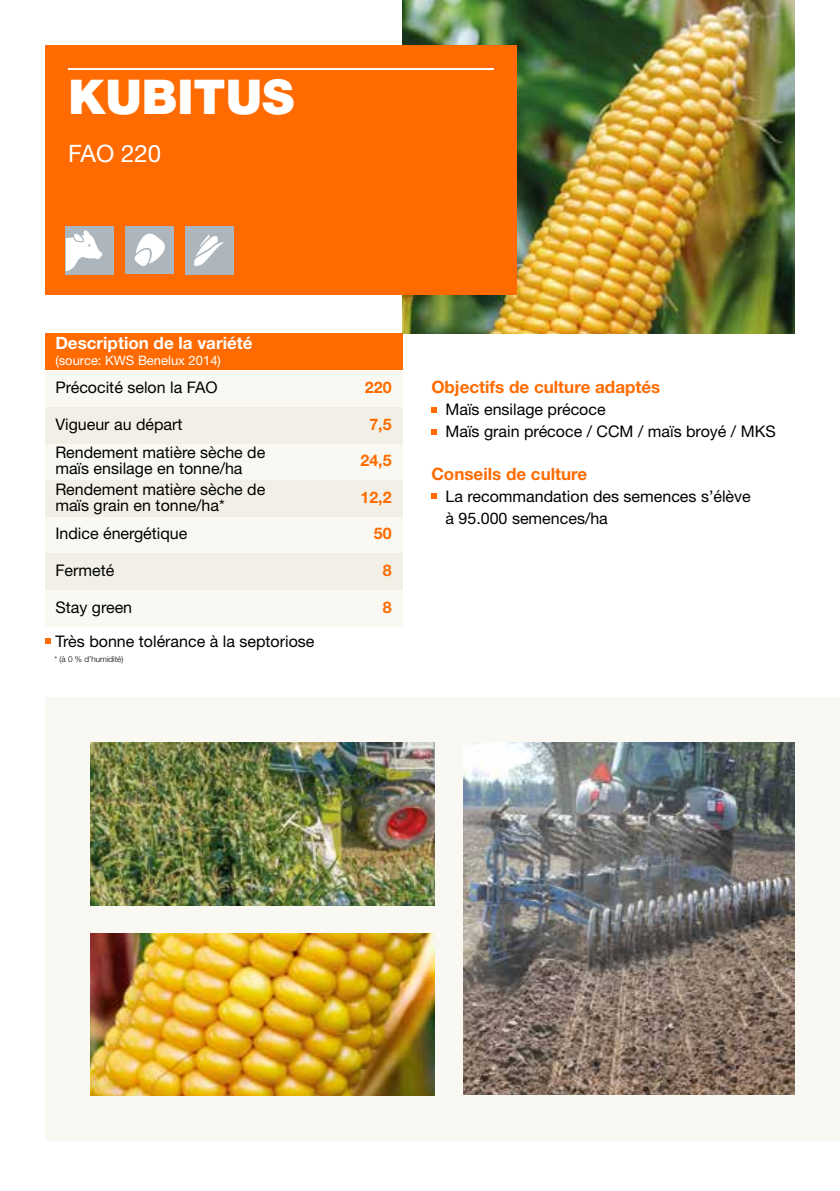
<style>
.page{position:relative;width:840px;height:1191px;background:#fff}
.page>*{position:absolute;margin:0;border:0;box-sizing:border-box;transform-origin:0 0}
.t1{font:900 48px "Helvetica Neue LT Std";color:#fff}
.t2{font:24px "Helvetica Neue LT Std";color:#fff}
.t3{font:700 17px "Helvetica Neue LT Std";color:#ff6b00}
.t4{font:700 17px "Helvetica Neue LT Std";color:#fff}
.t5{font:16px/22px "Helvetica Neue LT Std";color:#000}
.t6{font:700 16px "Helvetica Neue LT Std";color:#ff6b00}
.t7{font:13px "Helvetica Neue LT Std";color:#fff}
.t8{font:300 8.2px "Helvetica Neue LT Std";color:#000}
</style>
<div class="page">
<img style="left:403px;top:0;width:391px;height:333px">
<div style="left:45px;top:45px;width:471px;height:250px;background:#ff6b00"></div>
<hr style="left:68px;top:68px;width:425px;height:2px;background:#fff">
<div style="left:66px;top:226px;width:48px;height:48px;background:#adb6bc"></div>
<svg style="left:66px;top:230px;width:37px;height:41px"></svg>
<div style="left:125px;top:226px;width:48px;height:48px;background:#adb6bc"></div>
<svg style="left:134px;top:233px;width:31px;height:33px"></svg>
<div style="left:185px;top:226px;width:48px;height:48px;background:#adb6bc"></div>
<svg style="left:194px;top:234px;width:31px;height:32px"></svg>
<div style="left:45px;top:697px;width:794px;height:444px;background:#f9f8f2"></div>
<img style="left:463px;top:743px;width:331px;height:351px">
<img style="left:91px;top:743px;width:343px;height:162px">
<img style="left:91px;top:933px;width:343px;height:162px">
<div style="left:45px;top:333px;width:358px;height:37px;background:#ff6b00"></div>
<div style="left:45px;top:370px;width:358px;height:37px;background:#f9f8f2"></div>
<div style="left:45px;top:443px;width:358px;height:37px;background:#f9f8f2"></div>
<div style="left:45px;top:517px;width:358px;height:36px;background:#f9f8f2"></div>
<div style="left:45px;top:590px;width:358px;height:37px;background:#f9f8f2"></div>
<div style="left:45px;top:407px;width:358px;height:36px;background:#f2f0e6"></div>
<div style="left:45px;top:480px;width:358px;height:37px;background:#f2f0e6"></div>
<div style="left:45px;top:553px;width:358px;height:37px;background:#f2f0e6"></div>
<svg style="left:431px;top:407px;width:6px;height:5px"></svg>
<svg style="left:431px;top:429px;width:6px;height:5px"></svg>
<svg style="left:431px;top:493px;width:6px;height:6px"></svg>
<svg style="left:45px;top:638px;width:6px;height:6px"></svg>
<h1 class="t1" style="left:68px;top:68px;width:227px">KUBITUS</h1>
<h2 class="t2" style="left:68px;top:139px;width:94px">FAO 220</h2>
<p class="t4" style="left:55px;top:333px;width:199px">Description de la variété</p>
<p class="t7" style="left:55px;top:353px;width:167px">(source: KWS Benelux 2014)</p>
<p class="t5" style="left:55px;top:376px;width:164px">Précocité selon la FAO</p>
<p class="t6" style="left:364px;top:377px;width:28px">220</p>
<p class="t5" style="left:55px;top:413px;width:129px">Vigueur au départ</p>
<p class="t6" style="left:369px;top:414px;width:24px">7,5</p>
<p class="t5" style="left:55px;top:444px;width:211px;line-height:16.4px">Rendement matière sèche de maïs ensilage en tonne/ha</p>
<p class="t6" style="left:360px;top:451px;width:33px">24,5</p>
<p class="t5" style="left:55px;top:481px;width:211px;line-height:16.4px">Rendement matière sèche de maïs grain en tonne/ha*</p>
<p class="t6" style="left:360px;top:487px;width:33px">12,2</p>
<p class="t5" style="left:55px;top:522px;width:134px">Indice énergétique</p>
<p class="t6" style="left:373px;top:523px;width:19px">50</p>
<p class="t5" style="left:55px;top:559px;width:60px">Fermeté</p>
<p class="t6" style="left:382px;top:560px;width:10px">8</p>
<p class="t5" style="left:55px;top:596px;width:78px">Stay green</p>
<p class="t6" style="left:382px;top:598px;width:10px">8</p>
<p class="t5" style="left:55px;top:629px;width:260px">Très bonne tolérance à la septoriose</p>
<p class="t8" style="left:54px;top:654px;width:70px">* (à 0 % d’humidité)</p>
<p class="t3" style="left:431px;top:377px;width:230px">Objectifs de culture adaptés</p>
<p class="t5" style="left:445px;top:398px;width:331px">Maïs ensilage précoce<br>Maïs grain précoce / CCM / maïs broyé / MKS</p>
<p class="t3" style="left:431px;top:463px;width:157px">Conseils de culture</p>
<p class="t5" style="left:445px;top:485px;width:306px">La recommandation des semences s’élève à 95.000 semences/ha</p>
</div>
